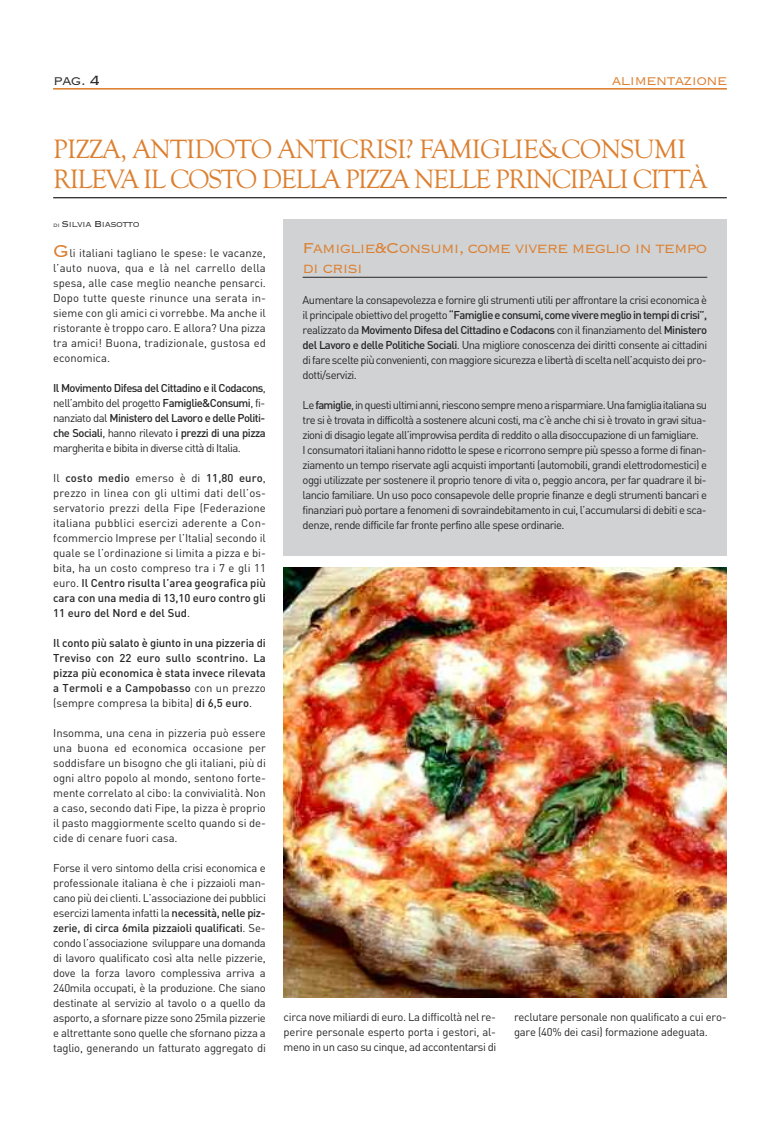
<style>
.page{position:relative;width:780px;height:1134px;background:#fff}
.page>*{position:absolute;margin:0;border:0;box-sizing:border-box;transform-origin:0 0}
.t1{font:27.5px/30px "Goudy Old Style T";letter-spacing:-.05em;color:#dc7f2f}
.t2{font:300 18.75px/20px "Copperplate";letter-spacing:-.06em;color:#dc7f2f}
.t3{font:300 17.5px "Copperplate";letter-spacing:-.05em;color:#dc7f2f}
.t4{font:300 17.5px "Copperplate";color:#272627}
.t5{font:11.25px/15px "DI Nregular";letter-spacing:-.05em;color:#272627;text-align:justify}
.t6{font:500 11.25px/15px "DI Nmedium";letter-spacing:-.045em;color:#272627}
.t7{font:11.25px/15px "DI Nregular";letter-spacing:-.025em;color:#272627}
.t8{font:500 11.25px "DI Nmedium";letter-spacing:-.02em;color:#272627}
.t9{font:11.25px "DI Nregular";color:#272627}
.t10{font:500 11.25px "DI Nmedium";letter-spacing:.01em;color:#272627}
.t11{font:300 11.25px "Copperplate";letter-spacing:-.05em;color:#272627}
.s1{font-size:7.5px}
.s2{font-family:"Copperplate";font-weight:300;font-size:22.5px;color:#dc7f2f}
.s3{font-family:"DI Nregular";font-weight:400}
.s4{font-family:"DI Nmedium";font-weight:500}
</style>
<div class="page">
<hr style="left:53px;top:89px;width:673px;height:1px;background:#dc7f2f">
<hr style="left:53px;top:88px;width:673px;height:1px;background:#dc7f2f">
<hr style="left:53px;top:197px;width:673px;height:1px;background:#272627">
<img style="left:283px;top:567px;width:443px;height:431px">
<div style="left:283px;top:219px;width:443px;height:337px;background:#d1d2d4"></div>
<hr style="left:302px;top:277px;width:405px;height:1px;background:#272627">
<h3 class="t4" style="left:53px;top:69px;width:49px">pag. 4</h3>
<h3 class="t3" style="left:611px;top:69px;width:117px">alimentazione</h3>
<h1 class="t1" style="left:53px;top:134px;width:656px">PIZZA, ANTIDOTO ANTICRISI? FAMIGLIE&amp;CONSUMI<br>RILEVA IL COSTO DELLA PIZZA NELLE PRINCIPALI CITTÀ</h1>
<p class="t11" style="left:53px;top:217px;width:88px"><span class="s1">di</span> Silvia Biasotto</p>
<p class="t5" style="left:53px;top:246px;width:214px"><span class="s2">G</span>li italiani tagliano le spese: le vacanze, l’auto nuova, qua e là nel carrello della spesa, alle case meglio neanche pensarci.<br>Dopo tutte queste rinunce una serata in&shy;sieme con gli amici ci vorrebbe. Ma anche il ristorante è troppo caro. E allora? Una pizza tra amici! Buona, tradizionale, gustosa ed economica.</p>
<p class="t6" style="left:53px;top:380px;width:214px">Il Movimento Difesa del Cittadino e il Codacons<span class="s3">,</span></p>
<p class="t5" style="left:53px;top:396px;width:214px">nell’ambito del progetto <span class="s4">Famiglie&amp;Consumi</span>, fi-</p>
<p class="t6" style="left:53px;top:410px;width:214px"><span class="s3">nanziato dal</span> Ministero del Lavoro e delle Politi&shy;che Sociali<span class="s3">, hanno rilevato</span> i prezzi di una pizza</p>
<p class="t5" style="left:53px;top:441px;width:189px">margherita e bibita in diverse città di Italia.</p>
<p class="t10" style="left:53px;top:471px;width:214px"><span class="s3">Il</span> costo medio <span class="s3">emerso è di</span> 11,80 euro<span class="s3">,</span></p>
<p class="t5" style="left:53px;top:486px;width:214px">prezzo in linea con gli ultimi dati dell’os&shy;servatorio prezzi della Fipe (Federazione italiana pubblici esercizi aderente a Con&shy;fcommercio Imprese per l’Italia) secondo il quale se l’ordinazione si limita a pizza e bi&shy;bita, ha un costo compreso tra i 7 e gli 11</p>
<p class="t6" style="left:53px;top:575px;width:214px;text-align:justify"><span class="s3">euro.</span> Il Centro risulta l’area geografica più cara con una media di 13,10 euro contro gli 11 euro del Nord e del Sud<span class="s3">.</span></p>
<p class="t6" style="left:53px;top:635px;width:214px;text-align:justify">Il conto più salato è giunto in una pizzeria di Treviso con 22 euro sullo scontrino. La pizza più economica è stata invece rilevata a Termoli e a Campobasso <span class="s3">con un prezzo</span></p>
<p class="t9" style="left:53px;top:696px;width:200px">(sempre compresa la bibita) <span class="s4">di 6,5 euro</span>.</p>
<p class="t5" style="left:53px;top:726px;width:214px">Insomma, una cena in pizzeria può essere una buona ed economica occasione per soddisfare un bisogno che gli italiani, più di ogni altro popolo al mondo, sentono forte&shy;mente correlato al cibo: la convivialità. Non a caso, secondo dati Fipe, la pizza è proprio il pasto maggiormente scelto quando si de&shy;cide di cenare fuori casa.</p>
<p class="t5" style="left:53px;top:861px;width:214px">Forse il vero sintomo della crisi economica e professionale italiana è che i pizzaioli man&shy;cano più dei clienti. L’associazione dei pubblici esercizi lamenta infatti la <span class="s4">necessità, nelle piz-</span></p>
<p class="t8" style="left:53px;top:921px;width:214px">zerie, di circa 6mila pizzaioli qualificati<span class="s3">. Se-</span></p>
<p class="t5" style="left:53px;top:936px;width:214px">condo l’associazione sviluppare una domanda di lavoro qualificato così alta nelle pizzerie, dove la forza lavoro complessiva arriva a 240mila occupati, è la produzione. Che siano destinate al servizio al tavolo o a quello da asporto, a sfornare pizze sono 25mila pizzerie e altrettante sono quelle che sfornano pizza a taglio, generando un fatturato aggregato di</p>
<h2 class="t2" style="left:302px;top:236px;width:406px">Famiglie&amp;Consumi, come vivere meglio in tempo di crisi</h2>
<p class="t5" style="left:302px;top:292px;width:406px">Aumentare la consapevolezza e fornire gli strumenti utili per affrontare la crisi economica è</p>
<p class="t6" style="left:302px;top:307px;width:406px"><span class="s3">il principale obiettivo del progetto</span> “Famiglieeconsumi,comeviveremegliointempidicrisi”, <span class="s3">realizzato da</span> Movimento Difesa del Cittadino e Codacons <span class="s3">con il finanziamento del</span> Ministero</p>
<p class="t5" style="left:302px;top:337px;width:406px"><span class="s4">del Lavoro e delle Politiche Sociali</span>. Una migliore conoscenza dei diritti consente ai cittadini di fare scelte più convenienti, con maggiore sicurezza e libertà di scelta nell’acquisto dei pro&shy;dotti/servizi.</p>
<p class="t5" style="left:302px;top:397px;width:406px;text-align:left">Le<span class="s4">famiglie</span>,inquestiultimianni,riesconosempremenoarisparmiare.Unafamigliaitalianasu tre si è trovata in difficoltà a sostenere alcuni costi, ma c’è anche chi si è trovato in gravi situa&shy;zioni di disagio legate all’improvvisa perdita di reddito o alla disoccupazione di un famigliare.<br>I consumatori italiani hanno ridotto le spese e ricorrono sempre più spesso a forme di finan&shy;ziamento un tempo riservate agli acquisti importanti (automobili, grandi elettrodomestici) e oggi utilizzate per sostenere il proprio tenore di vita o, peggio ancora, per far quadrare il bi&shy;lancio familiare. Un uso poco consapevole delle proprie finanze e degli strumenti bancari e finanziari può portare a fenomeni di sovraindebitamento in cui, l’accumularsi di debiti e sca&shy;denze, rende difficile far fronte perfino alle spese ordinarie.</p>
<p class="t5" style="left:283px;top:1009px;width:214px">circa nove miliardi di euro. La difficoltà nel re&shy;perire personale esperto porta i gestori, al&shy;meno in un caso su cinque, ad accontentarsi di</p>
<p class="t7" style="left:514px;top:1009px;width:214px">reclutare personale non qualificato a cui ero&shy;gare (40% dei casi) formazione adeguata.</p>
</div>
